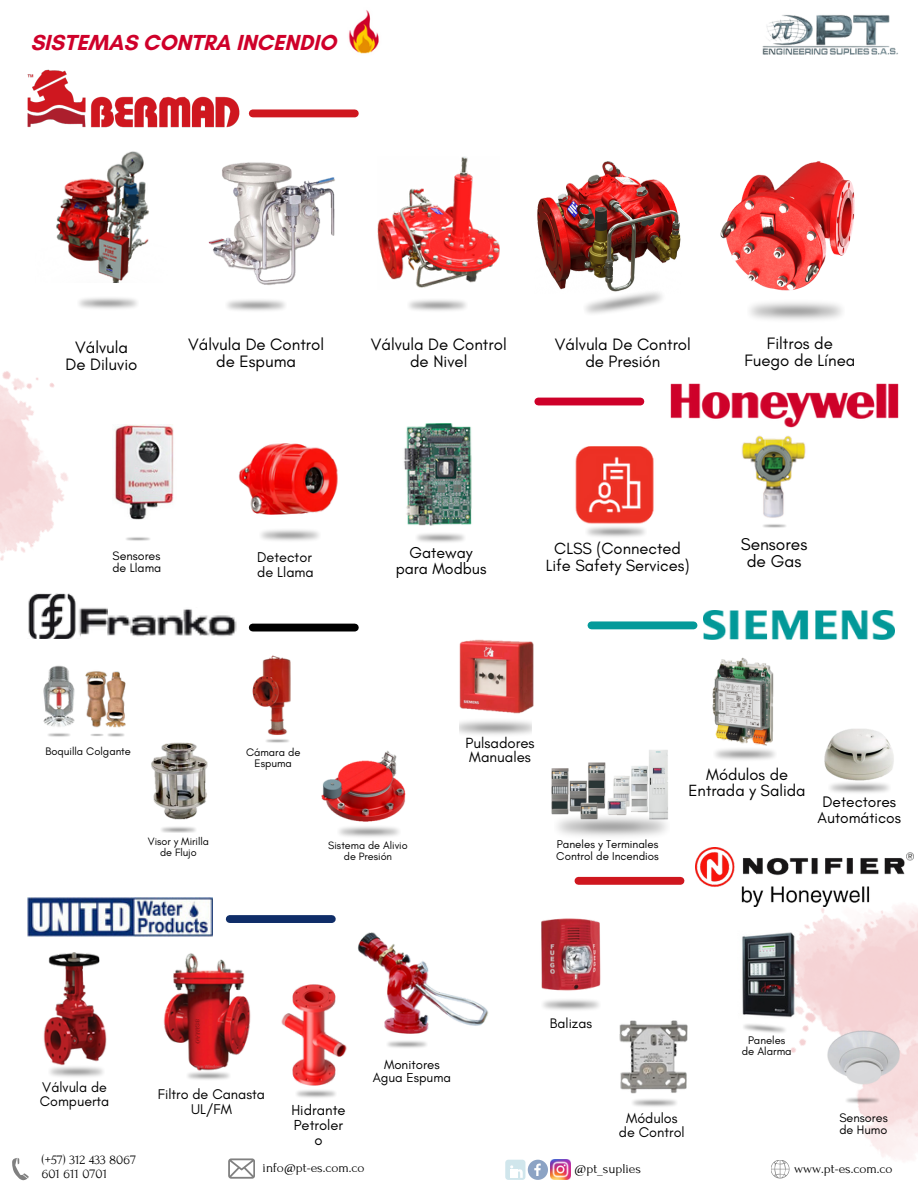
<style>
.page{position:relative;width:918px;height:1188px;background:#fff}
.page>*{position:absolute;margin:0;border:0;box-sizing:border-box;transform-origin:0 0}
.t1{font:700 22.2px "Glacial Indifference";color:#cf002a}
.t2{font:17.4px/17.4px "Glacial Indifference";color:#000;text-align:center}
.t3{font:16.8px/16.8px "Glacial Indifference";color:#000;text-align:center}
.t4{font:16.5px/16.6px "Glacial Indifference";color:#000;text-align:center}
.t5{font:16.05px/16px "Glacial Indifference";color:#000;text-align:center}
.t6{font:15.6px/15.6px "Glacial Indifference";color:#000;text-align:center}
.t7{font:15px/14.4px "Glacial Indifference";color:#000}
.t8{font:14.85px/14.9px "Glacial Indifference";color:#000;text-align:center}
.t9{font:14.4px/14.4px "Glacial Indifference";color:#000;text-align:center}
.t10{font:14.25px/14.2px "Glacial Indifference";color:#000}
.t11{font:14.1px "Glacial Indifference";color:#000}
.t12{font:13.5px/13.5px "Forum";color:#010101}
.t13{font:13.2px/13.4px "Glacial Indifference";color:#000;text-align:center}
.t14{font:12.6px/12.6px "Glacial Indifference";color:#000}
.t15{font:12.45px/12.5px "Glacial Indifference";color:#000}
.t16{font:11.55px/11.6px "Glacial Indifference";color:#000}
.t17{font:11.25px/11.2px "Glacial Indifference";color:#000;text-align:center}
.t18{font:11.1px/11.1px "Glacial Indifference";color:#000;text-align:center}
.t19{font:10.8px/10.8px "Glacial Indifference";color:#000;text-align:center}
</style>
<div class="page">
<img style="left:56px;top:151px;width:93px;height:122px">
<img style="left:550px;top:1160px;width:21px;height:20px">
<svg style="left:12px;top:1158px;width:17px;height:22px"></svg>
<svg style="left:228px;top:1158px;width:27px;height:21px"></svg>
<div style="left:505px;top:1160px;width:20px;height:20px;background:#d0e6ec;border-radius:3px"></div>
<svg style="left:510px;top:1160px;width:38px;height:20px"></svg>
<img style="left:27px;top:69px;width:233px;height:59px">
<img style="left:762px;top:15px;width:136px;height:39px">
<img style="left:348px;top:10px;width:31px;height:44px">
<div style="left:253px;top:109px;width:102px;height:8px;background:#cf171f"></div>
<img style="left:537px;top:161px;width:144px;height:129px">
<img style="left:208px;top:162px;width:127px;height:123px">
<img style="left:377px;top:156px;width:123px;height:132px">
<img style="left:720px;top:161px;width:135px;height:130px">
<img style="left:582px;top:286px;width:85px;height:28px">
<div style="left:538px;top:398px;width:102px;height:7px;background:#ce0029"></div>
<img style="left:670px;top:383px;width:229px;height:44px">
<img style="left:128px;top:537px;width:22px;height:4px">
<img style="left:763px;top:524px;width:23px;height:4px">
<img style="left:741px;top:435px;width:65px;height:83px">
<img style="left:238px;top:443px;width:100px;height:90px">
<img style="left:575px;top:446px;width:79px;height:78px">
<img style="left:404px;top:423px;width:68px;height:102px">
<img style="left:128px;top:425px;width:46px;height:94px">
<img style="left:128px;top:615px;width:55px;height:21px">
<img style="left:183px;top:609px;width:54px;height:28px">
<div style="left:253px;top:624px;width:102px;height:7px;background:#000"></div>
<img style="left:28px;top:898px;width:184px;height:38px">
<img style="left:704px;top:611px;width:191px;height:29px">
<div style="left:230px;top:915px;width:102px;height:8px;background:#0f2d68"></div>
<div style="left:591px;top:621px;width:103px;height:8px;background:#049a9a"></div>
<img style="left:48px;top:733px;width:22px;height:4px">
<img style="left:85px;top:675px;width:41px;height:53px">
<img style="left:43px;top:675px;width:32px;height:52px">
<svg style="left:91px;top:734px;width:12px;height:2px"></svg>
<img style="left:108px;top:733px;width:16px;height:4px">
<img style="left:266px;top:739px;width:23px;height:4px">
<img style="left:252px;top:655px;width:39px;height:80px">
<img style="left:321px;top:750px;width:85px;height:71px">
<img style="left:151px;top:742px;width:57px;height:78px">
<img style="left:161px;top:826px;width:35px;height:7px">
<img style="left:742px;top:853px;width:176px;height:326px">
<img style="left:0;top:241px;width:128px;height:434px">
<img style="left:812px;top:1006px;width:102px;height:103px">
<img style="left:846px;top:1096px;width:34px;height:8px">
<img style="left:541px;top:918px;width:60px;height:73px">
<img style="left:632px;top:1102px;width:45px;height:5px">
<img style="left:620px;top:1020px;width:68px;height:82px">
<img style="left:281px;top:984px;width:66px;height:102px">
<img style="left:296px;top:1090px;width:40px;height:8px">
<img style="left:43px;top:953px;width:64px;height:112px">
<img style="left:187px;top:1072px;width:43px;height:8px">
<img style="left:163px;top:953px;width:88px;height:118px">
<img style="left:387px;top:1041px;width:40px;height:7px">
<img style="left:343px;top:932px;width:146px;height:109px">
<img style="left:695px;top:847px;width:218px;height:60px">
<div style="left:578px;top:877px;width:103px;height:8px;background:#cf171f"></div>
<img style="left:551px;top:750px;width:118px;height:70px">
<img style="left:824px;top:729px;width:70px;height:51px">
<img style="left:712px;top:658px;width:62px;height:88px">
<img style="left:459px;top:639px;width:75px;height:75px">
<p class="t1" style="left:30px;top:29px;width:307px">SISTEMAS CONTRA INCENDIO</p>
<p class="t3" style="left:66px;top:338px;width:73px">Válvula<br>De Diluvio</p>
<p class="t3" style="left:188px;top:335px;width:137px">Válvula De Control de Espuma</p>
<p class="t3" style="left:371px;top:335px;width:137px">Válvula De Control de Nivel</p>
<h2 class="t3" style="left:555px;top:335px;width:137px">Válvula De Control de Presión</h2>
<h2 class="t3" style="left:744px;top:335px;width:112px">Filtros de<br>Fuego de Línea</h2>
<h2 class="t9" style="left:257px;top:550px;width:58px;text-align:left">Detector de Llama</h2>
<p class="t4" style="left:546px;top:540px;width:145px">CLSS (Connected<br>Life Safety Services)</p>
<p class="t2" style="left:741px;top:535px;width:68px">Sensores de Gas</p>
<h2 class="t15" style="left:113px;top:549px;width:50px">Sensores de Llama</h2>
<h2 class="t5" style="left:396px;top:545px;width:92px">Gateway para Modbus</h2>
<p class="t18" style="left:45px;top:746px;width:87px">Boquilla Colgante</p>
<p class="t18" style="left:246px;top:747px;width:56px">Cámara de<br>Espuma</p>
<p class="t7" style="left:466px;top:736px;width:71px">Pulsadores<br>Manuales</p>
<p class="t19" style="left:148px;top:836px;width:63px">Visor y Mirilla de Flujo</p>
<p class="t19" style="left:328px;top:840px;width:81px">Sistema de Alivio de Presión</p>
<p class="t16" style="left:556px;top:838px;width:104px">Paneles y Terminales<br>Control de Incendios</p>
<p class="t4" style="left:688px;top:766px;width:119px;line-height:15.8px">Módulos de<br>Entrada y Salida</p>
<p class="t6" style="left:818px;top:794px;width:85px">Detectores<br>Automáticos</p>
<p class="t10" style="left:40px;top:1080px;width:71px">Válvula de<br>Compuerta</p>
<p class="t9" style="left:158px;top:1087px;width:109px">Filtro de Canasta<br>UL/FM</p>
<p class="t8" style="left:291px;top:1102px;width:56px">Hidrante<br>Petroler o</p>
<p class="t13" style="left:373px;top:1057px;width:80px">Monitores<br>Agua Espuma</p>
<p class="t11" style="left:550px;top:1015px;width:44px">Balizas</p>
<p class="t9" style="left:619px;top:1111px;width:67px">Módulos de Control</p>
<p class="t17" style="left:742px;top:1035px;width:51px">Paneles de Alarma</p>
<h1 class="t14" style="left:839px;top:1111px;width:50px">Sensores de Humo</h1>
<p class="t12" style="left:42px;top:1153px;width:96px">(+57) 312 433 8067<br>601 611 0701</p>
<p class="t12" style="left:263px;top:1161px;width:103px">info@pt-es.com.co</p>
<p class="t12" style="left:575px;top:1162px;width:68px">@pt_suplies</p>
<p class="t12" style="left:794px;top:1163px;width:100px">www.pt-es.com.co</p>
</div>
